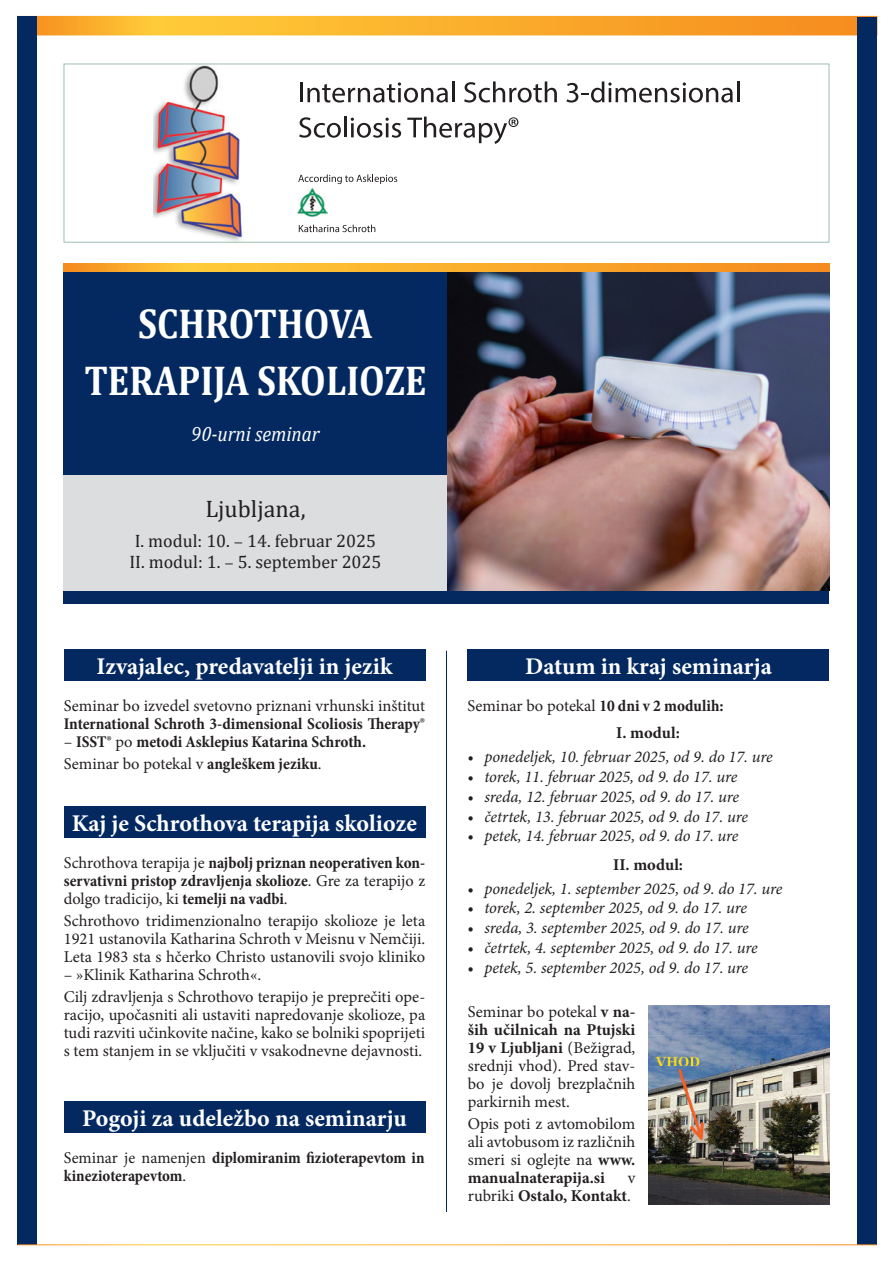
<style>
.page{position:relative;width:893px;height:1263px;background:#fff}
.page>*{position:absolute;margin:0;border:0;box-sizing:border-box;transform-origin:0 0}
.t1{font:700 42px "Cambria";color:#fff;scale:.88 1}
.t2{font:700 24px "Minion Pro";color:#fff}
.t3{font:24px "Cambria";color:#231f20}
.t4{font:italic 21px "Cambria";color:#fff;scale:.91 1}
.t5{font:18px "Cambria";color:#231f20}
.t6{font:16.5px/18px "Minion Pro";color:#231f20;text-align:justify}
.t7{font:italic 16.5px "Minion Pro";letter-spacing:-.005em;color:#231f20}
.t8{font:700 condensed 16.5px/18px "Minion Pro";color:#231f20;text-align:justify}
.t9{font:700 16.5px/18px "Minion Pro";color:#231f20;text-align:right}
.s1{font-family:"Minion Pro"}
.s2{font-weight:700;font-stretch:condensed}
.s3{font-weight:400;font-stretch:normal}
.s4{font-weight:700}
.s5{font-weight:400}
</style>
<div class="page">
<svg style="left:37px;top:19px;width:821px;height:13px"></svg>
<div style="left:18px;top:17px;width:19px;height:1228px;background:#042961"></div>
<div style="left:858px;top:17px;width:19px;height:1227px;background:#042961"></div>
<hr style="left:18px;top:1244px;width:859px;height:1px;background:#fff">
<img style="left:447px;top:272px;width:382px;height:318px">
<div style="left:64px;top:475px;width:383px;height:116px;background:#dcdddf"></div>
<div style="left:64px;top:272px;width:383px;height:203px;background:#042961"></div>
<hr style="left:446px;top:651px;width:1px;height:561px;background:#042961">
<div style="left:64px;top:806px;width:361px;height:32px;background:#042961"></div>
<div style="left:64px;top:649px;width:361px;height:32px;background:#042961"></div>
<img style="left:154px;top:66px;width:88px;height:174px">
<hr style="left:300px;top:82px;width:3px;height:20px;background:#231f20">
<svg style="left:307px;top:82px;width:141px;height:21px"></svg>
<hr style="left:452px;top:81px;width:2px;height:21px;background:#231f20">
<svg style="left:464px;top:81px;width:93px;height:22px"></svg>
<svg style="left:566px;top:81px;width:167px;height:22px"></svg>
<hr style="left:737px;top:81px;width:2px;height:21px;background:#231f20">
<svg style="left:299px;top:117px;width:42px;height:21px"></svg>
<hr style="left:344px;top:117px;width:3px;height:20px;background:#231f20">
<svg style="left:351px;top:118px;width:50px;height:20px"></svg>
<svg style="left:407px;top:117px;width:111px;height:27px"></svg>
<svg style="left:298px;top:174px;width:99px;height:10px"></svg>
<svg style="left:299px;top:225px;width:76px;height:7px"></svg>
<img style="left:298px;top:188px;width:30px;height:29px">
<div style="left:64px;top:64px;width:765px;height:178px;border:1px solid #9fbfad"></div>
<div style="left:64px;top:1101px;width:361px;height:32px;background:#042961"></div>
<div style="left:64px;top:591px;width:765px;height:13px;background:#042961"></div>
<svg style="left:64px;top:263px;width:765px;height:9px"></svg>
<div style="left:468px;top:649px;width:361px;height:32px;background:#042961"></div>
<img style="left:648px;top:1005px;width:181px;height:200px">
<p class="t1" style="left:138px;top:294px;width:268px">SCHROTHOVA</p>
<p class="t1" style="left:84px;top:351px;width:390px">TERAPIJA SKOLIOZE</p>
<p class="t4" style="left:191px;top:419px;width:143px">90-urni seminar</p>
<p class="t3" style="left:205px;top:494px;width:102px">Ljubljana,</p>
<p class="t5" style="left:135px;top:530px;width:243px">I. modul: 10. <span class="s1">–</span> 14. februar 2025</p>
<p class="t5" style="left:129px;top:552px;width:254px">II. modul: 1. <span class="s1">–</span> 5. september 2025</p>
<p class="t2" style="left:97px;top:649px;width:297px">Izvajalec, predavatelji in jezik</p>
<p class="t6" style="left:64px;top:697px;width:363px">Seminar bo izvedel svetovno priznani vrhunski inštitut<br><span class="s2">International Schroth 3-dimensional Scoliosis Therapy</span>®</p>
<p class="t8" style="left:64px;top:733px;width:304px"><span class="s3">–</span> ISST<span class="s3">® po</span> metodi Asklepius Katarina Schroth.</p>
<p class="t6" style="left:64px;top:755px;width:259px">Seminar bo potekal v <span class="s2">angleškem jeziku</span>.</p>
<p class="t2" style="left:72px;top:806px;width:347px">Kaj je Schrothova terapija skolioze</p>
<p class="t8" style="left:64px;top:853px;width:363px"><span class="s3">Schrothova terapija je</span> najbolj priznan neoperativen kon&shy;servativni pristop zdravljenja skolioze<span class="s3">. Gre za terapijo z dolgo tradicijo, ki</span> temelji na vadbi<span class="s3">.</span></p>
<p class="t6" style="left:64px;top:912px;width:363px">Schrothovo tridimenzionalno terapijo skolioze je leta 1921 ustanovila Katharina Schroth v Meisnu v Nemčiji.<br>Leta 1983 sta s hčerko Christo ustanovili svojo kliniko</p>
<p class="t6" style="left:64px;top:966px;width:199px">– »Klinik Katharina Schroth«.</p>
<p class="t6" style="left:64px;top:988px;width:363px">Cilj zdravljenja s Schrothovo terapijo je preprečiti ope&shy;racijo, upočasniti ali ustaviti napredovanje skolioze, pa tudi razviti učinkovite načine, kako se bolniki spoprijeti s tem stanjem in se vključiti v vsakodnevne dejavnosti.</p>
<p class="t2" style="left:82px;top:1101px;width:326px">Pogoji za udeležbo na seminarju</p>
<p class="t8" style="left:64px;top:1149px;width:362px"><span class="s3">Seminar je namenjen</span> diplomiranim fizioterapevtom in kinezioterapevtom<span class="s3">.</span></p>
<p class="t2" style="left:525px;top:649px;width:248px">Datum in kraj seminarja</p>
<p class="t6" style="left:467px;top:696px;width:258px">Seminar bo potekal <span class="s2">10 dni v 2 modulih</span><span class="s4">:</span></p>
<p class="t9" style="left:616px;top:723px;width:65px">I. modul:</p>
<p class="t7" style="left:467px;top:745px;width:307px">• ponedeljek, 10. februar 2025, od 9. do 17. ure</p>
<p class="t7" style="left:467px;top:765px;width:272px">• torek, 11. februar 2025, od 9. do 17. ure</p>
<p class="t7" style="left:467px;top:785px;width:273px">• sreda, 12. februar 2025, od 9. do 17. ure</p>
<p class="t7" style="left:467px;top:805px;width:282px">• četrtek, 13. februar 2025, od 9. do 17. ure</p>
<p class="t7" style="left:467px;top:825px;width:273px">• petek, 14. februar 2025, od 9. do 17. ure</p>
<p class="t9" style="left:613px;top:855px;width:72px">II. modul:</p>
<p class="t7" style="left:467px;top:877px;width:317px">• ponedeljek, 1. september 2025, od 9. do 17. ure</p>
<p class="t7" style="left:467px;top:897px;width:281px">• torek, 2. september 2025, od 9. do 17. ure</p>
<p class="t7" style="left:467px;top:917px;width:283px">• sreda, 3. september 2025, od 9. do 17. ure</p>
<p class="t7" style="left:467px;top:936px;width:292px">• četrtek, 4. september 2025, od 9. do 17. ure</p>
<p class="t7" style="left:467px;top:956px;width:282px">• petek, 5. september 2025, od 9. do 17. ure</p>
<p class="t6" style="left:468px;top:1003px;width:169px">Seminar bo potekal <span class="s4">v na&shy;ših učilnicah na Ptujski 19 v Ljubljani</span> (Bežigrad, srednji vhod). Pred stav&shy;bo je dovolj brezplačnih parkirnih mest.</p>
<p class="t6" style="left:468px;top:1115px;width:169px">Opis poti z avtomobilom ali avtobusom iz različnih smeri si oglejte na <span class="s4">www. manualnaterapija.si</span></p>
<p class="t9" style="left:468px;top:1169px;width:169px"><span class="s5">v<br>rubriki</span> Ostalo, Kontakt<span class="s5">.</span></p>
</div>
